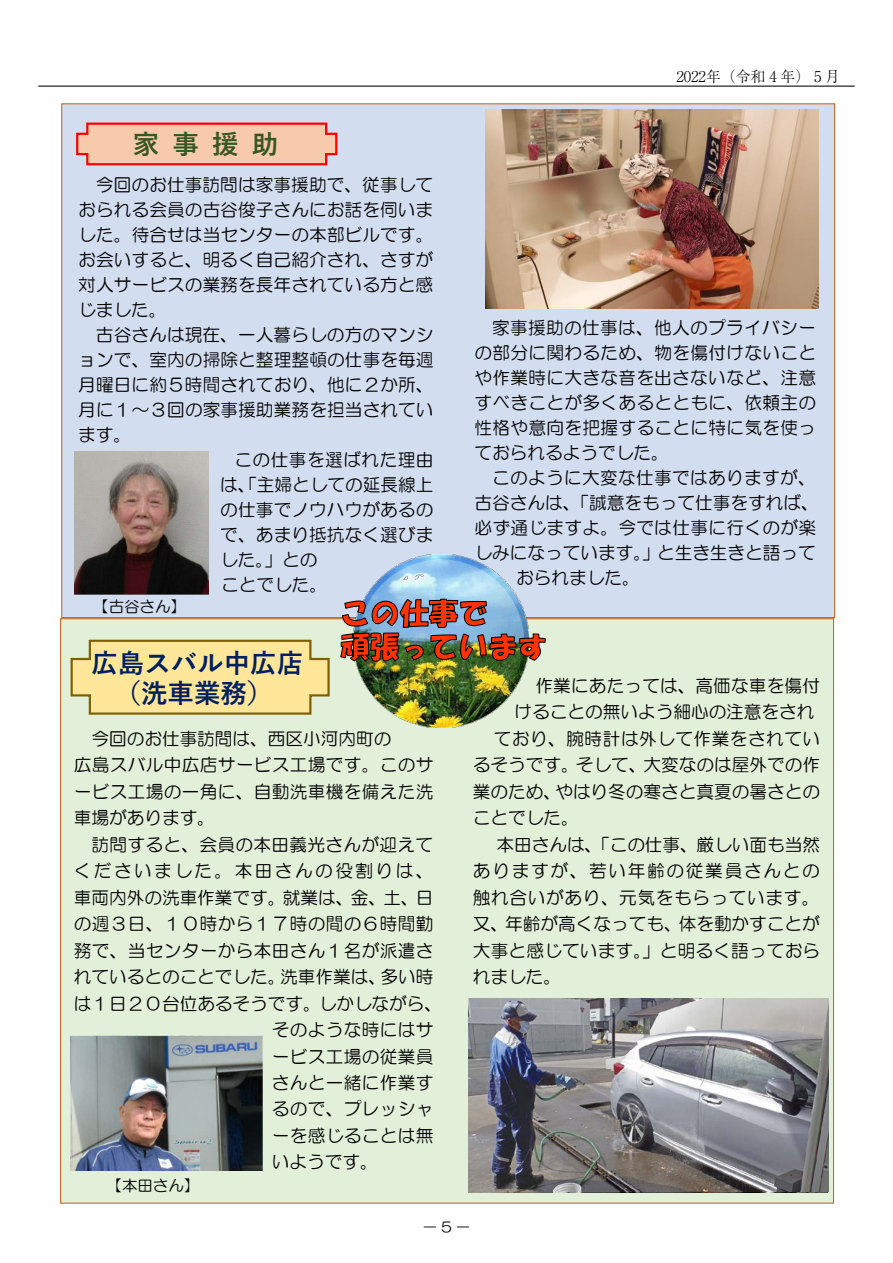
<style>
.page{position:relative;width:893px;height:1263px;background:#fff}
.page>*{position:absolute;margin:0;border:0;box-sizing:border-box;transform-origin:0 0}
.t1{font:700 26.55px "Yu Gothic";color:#385623}
.t2{font:700 26.4px/29.8px "Yu Gothic";color:#002060;text-align:center}
.t3{font:17.7px/26.4px "HG Maru Gothic MPRO";letter-spacing:.01em;color:#000}
.t4{font:17.7px "HG Maru Gothic MPRO";letter-spacing:.03em;color:#000}
.t5{font:17.7px "HG Maru Gothic MPRO";letter-spacing:.04em;color:#000}
.t6{font:17.7px "HG Maru Gothic MPRO";letter-spacing:.14em;color:#000}
.t7{font:17.7px "HG Maru Gothic MPRO";letter-spacing:.1em;color:#000}
.t8{font:15.45px "HG Maru Gothic MPRO";color:#000}
.t9{font:300 14.85px "Ryumin Pro";color:#000}
.t10{font:13.8px "HG Maru Gothic MPRO";color:#000;scale:1.1 1}
</style>
<div class="page">
<div style="left:61px;top:619px;width:772px;height:584px;background:#e2efd9"></div>
<div style="left:62px;top:104px;width:773px;height:514px;background:#d2ddf0"></div>
<svg style="left:76px;top:132px;width:262px;height:34px"></svg>
<img style="left:83px;top:122px;width:246px;height:43px">
<img style="left:485px;top:109px;width:333px;height:200px">
<img style="left:75px;top:451px;width:133px;height:144px">
<img style="left:355px;top:555px;width:172px;height:173px">
<img style="left:340px;top:599px;width:205px;height:63px">
<img style="left:71px;top:1035px;width:191px;height:135px">
<svg style="left:70px;top:639px;width:260px;height:76px;background:#f2dc92"></svg>
<img style="left:469px;top:999px;width:359px;height:193px">
<hr style="left:38px;top:86px;width:817px;height:1px;background:#000">
<p class="t1" style="left:133px;top:129px;width:28px">家</p>
<p class="t1" style="left:172px;top:129px;width:28px">事</p>
<p class="t1" style="left:212px;top:129px;width:28px">援</p>
<p class="t1" style="left:252px;top:129px;width:28px">助</p>
<p class="t3" style="left:96px;top:172px;width:339px">今回のお仕事訪問は家事援助で、従事して</p>
<p class="t3" style="left:78px;top:197px;width:357px">おられる会員の古谷俊子さんにお話を伺いま</p>
<p class="t3" style="left:78px;top:222px;width:357px">した。待合せは当センターの本部ビルです。</p>
<p class="t3" style="left:78px;top:247px;width:357px">お会いすると、明るく自己紹介され、さすが</p>
<p class="t3" style="left:78px;top:272px;width:357px">対人サービスの業務を長年されている方と感</p>
<p class="t3" style="left:78px;top:297px;width:90px">じました。</p>
<p class="t3" style="left:96px;top:322px;width:339px">古谷さんは現在、一人暮らしの方のマンシ</p>
<p class="t3" style="left:78px;top:347px;width:357px">ョンで、室内の掃除と整理整頓の仕事を毎週</p>
<p class="t3" style="left:78px;top:372px;width:357px">月曜日に約５時間されており、他に２か所、</p>
<p class="t3" style="left:78px;top:397px;width:357px">月に１～３回の家事援助業務を担当されてい</p>
<p class="t3" style="left:78px;top:422px;width:54px">ます。</p>
<p class="t4" style="left:234px;top:451px;width:201px">この仕事を選ばれた理由</p>
<p class="t3" style="left:220px;top:472px;width:215px">は、「主婦としての延長線上</p>
<p class="t3" style="left:220px;top:497px;width:215px">の仕事でノウハウがあるの</p>
<p class="t3" style="left:220px;top:522px;width:215px">で、あまり抵抗なく選びま</p>
<p class="t3" style="left:220px;top:547px;width:99px">した。」との</p>
<p class="t3" style="left:221px;top:571px;width:107px">ことでした。</p>
<p class="t8" style="left:93px;top:598px;width:94px">【古谷さん【</p>
<p class="t2" style="left:91px;top:649px;width:213px">広島スバル中広店（洗車業務(</p>
<p class="t3" style="left:91px;top:725px;width:301px">今回のお仕事訪問は、西区小河内町の</p>
<p class="t3" style="left:74px;top:752px;width:361px">広島スバル中広店サービス工場です。このサ</p>
<p class="t3" style="left:74px;top:778px;width:361px">ービス工場の一角に、自動洗車機を備えた洗</p>
<p class="t3" style="left:74px;top:805px;width:143px">車場があります。</p>
<p class="t3" style="left:91px;top:831px;width:343px">訪問すると、会員の本田義光さんが迎えて</p>
<p class="t6" style="left:74px;top:862px;width:361px">くださいました。本田さんの役割りは、</p>
<p class="t3" style="left:416px;top:884px;width:19px">日</p>
<p class="t3" style="left:74px;top:884px;width:346px">車両内外の洗車作業です。就業は、金、土、</p>
<p class="t3" style="left:74px;top:911px;width:361px">の週３日、１０時から１７時の間の６時間勤</p>
<p class="t3" style="left:74px;top:937px;width:361px">務で、当センターから本田さん１名が派遣さ</p>
<p class="t3" style="left:380px;top:963px;width:54px">多い時</p>
<p class="t3" style="left:280px;top:963px;width:107px">洗車作業は、</p>
<p class="t3" style="left:74px;top:963px;width:213px">れているとのことでした。</p>
<p class="t3" style="left:74px;top:990px;width:370px">は１日２０台位あるそうです。しかしながら、</p>
<p class="t3" style="left:272px;top:1016px;width:163px">そのような時にはサ</p>
<p class="t3" style="left:272px;top:1043px;width:163px">ービス工場の従業員</p>
<p class="t3" style="left:272px;top:1069px;width:163px">さんと一緒に作業す</p>
<p class="t3" style="left:272px;top:1096px;width:163px">るので、プレッシャ</p>
<p class="t3" style="left:272px;top:1122px;width:163px">ーを感じることは無</p>
<p class="t3" style="left:272px;top:1149px;width:107px">いようです。</p>
<p class="t8" style="left:106px;top:1178px;width:94px">【本田さん【</p>
<p class="t9" style="left:676px;top:65px;width:165px">2022年（令和 4 年） 5 月</p>
<p class="t3" style="left:492px;top:314px;width:325px">家事援助の仕事は、他人のプライバシー</p>
<p class="t3" style="left:475px;top:339px;width:343px">の部分に関わるため、物を傷付けないこと</p>
<p class="t3" style="left:475px;top:364px;width:343px">や作業時に大きな音を出さないなど、注意</p>
<p class="t3" style="left:475px;top:389px;width:343px">すべきことが多くあるとともに、依頼主の</p>
<p class="t3" style="left:475px;top:414px;width:343px">性格や意向を把握することに特に気を使っ</p>
<p class="t3" style="left:475px;top:439px;width:196px">ておられるようでした。</p>
<p class="t3" style="left:492px;top:464px;width:325px">このように大変な仕事ではありますが、</p>
<p class="t3" style="left:475px;top:489px;width:346px">古谷さんは、「誠意をもって仕事をすれば、</p>
<p class="t3" style="left:475px;top:514px;width:343px">必ず通じますよ。今では仕事に行くのが楽</p>
<p class="t3" style="left:657px;top:539px;width:160px">と生き生きと語って</p>
<p class="t3" style="left:516px;top:540px;width:145px;line-height:24.9px;text-indent:-42px">しみになっています。」おられました。</p>
<p class="t3" style="left:535px;top:672px;width:286px">作業にあたっては、高価な車を傷付</p>
<p class="t3" style="left:515px;top:699px;width:301px">けることの無いよう細心の注意をされ</p>
<p class="t4" style="left:494px;top:730px;width:328px">ており、腕時計は外して作業をされてい</p>
<p class="t3" style="left:644px;top:752px;width:178px">大変なのは屋外での作</p>
<p class="t3" style="left:555px;top:752px;width:266px;text-indent:-82px">るそうです。<br>やはり冬の寒さと真夏の暑さとの</p>
<p class="t3" style="left:576px;top:752px;width:72px">そして、</p>
<p class="t3" style="left:473px;top:778px;width:90px">業のため、</p>
<p class="t3" style="left:473px;top:805px;width:107px">ことでした。</p>
<p class="t3" style="left:496px;top:831px;width:325px">本田さんは、「この仕事、厳しい面も当然</p>
<p class="t7" style="left:473px;top:862px;width:348px">ありますが、若い年齢の従業員さんとの</p>
<p class="t5" style="left:473px;top:888px;width:348px">触れ合いがあり、元気をもらっています。</p>
<p class="t3" style="left:679px;top:911px;width:143px">体を動かすことが</p>
<p class="t3" style="left:505px;top:911px;width:178px">年齢が高くなっても、</p>
<p class="t3" style="left:473px;top:911px;width:349px">又、<br>大事と感じています。」と明るく語っておられました。</p>
<p class="t10" style="left:422px;top:1220px;width:45px">－ 5 －</p>
</div>
